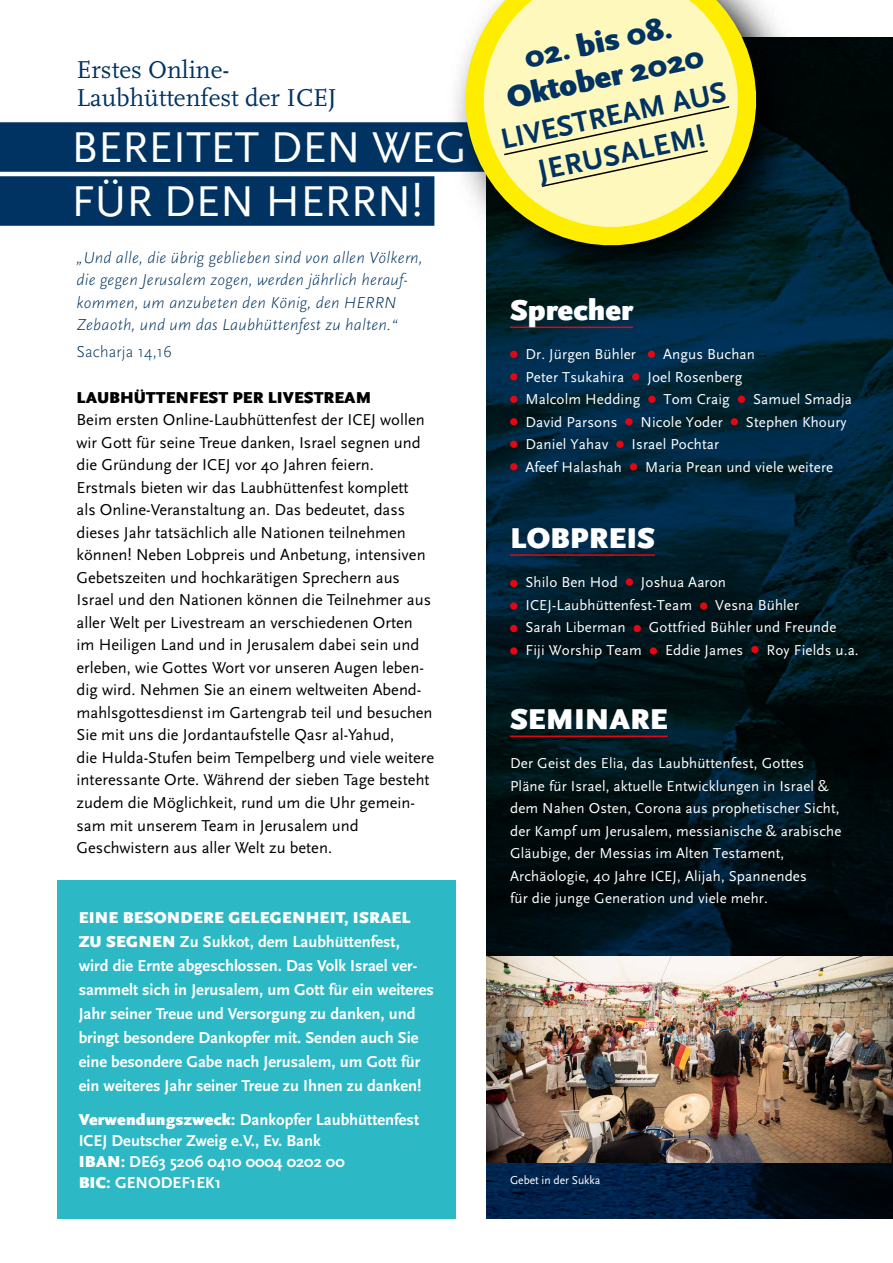
<style>
.page{position:relative;width:893px;height:1263px;background:#fff}
.page>*{position:absolute;margin:0;border:0;box-sizing:border-box;transform-origin:0 0}
.t1{font:45px/54px "Scala Sans";color:#fff}
.t2{font:900 31.5px/35.1px "Scala Sans";color:#003361;text-align:center}
.t3{font:900 30px "Scala Sans";color:#fff}
.t4{font:700 30px/38.8px "Scala Sans";color:#003361;text-align:center}
.t5{font:25.5px/28.5px "Scala";color:#003361}
.t6{font:16.5px/22.5px "Scala Sans";color:#000}
.t7{font:700 16.5px/24px "Scala Sans";color:#fff}
.t8{font:italic 300 16.5px/22.5px "Scala Sans";letter-spacing:.01em;color:#003361}
.t9{font:900 16.5px "Scala Sans";color:#000}
.t10{font:300 16.5px "Scala Sans";letter-spacing:.01em;color:#003361}
.t11{font:15px/22.5px "Scala Sans";letter-spacing:.01em;color:#fff}
.t12{font:12px "Scala Sans";letter-spacing:-.005em;color:#fff}
.s1{font-weight:900}
</style>
<div class="page">
<svg style="left:486px;top:38px;width:407px;height:1181px;background:#001927"></svg>
<div style="left:0;top:122px;width:512px;height:50px;background:#003361"></div>
<div style="left:0;top:176px;width:434px;height:50px;background:#003361"></div>
<svg style="left:446px;top:9px;width:365px;height:291px;background:#20383e"></svg>
<svg style="left:449px;top:0;width:314px;height:253px;background:#c9c67f"></svg>
<svg style="left:502px;top:105px;width:229px;height:83px;background:#f6efaf"></svg>
<hr style="left:510px;top:327px;width:123px;height:1px;background:#e30613">
<hr style="left:510px;top:554px;width:145px;height:2px;background:#e30613">
<hr style="left:510px;top:735px;width:158px;height:2px;background:#e30613">
<div style="left:510px;top:351px;width:7px;height:7px;background:#e30613;border-radius:50%"></div>
<div style="left:648px;top:351px;width:7px;height:7px;background:#e30613;border-radius:50%"></div>
<div style="left:510px;top:373px;width:7px;height:7px;background:#e30613;border-radius:50%"></div>
<div style="left:632px;top:373px;width:7px;height:7px;background:#e30613;border-radius:50%"></div>
<div style="left:510px;top:396px;width:7px;height:7px;background:#e30613;border-radius:50%"></div>
<div style="left:648px;top:396px;width:8px;height:7px;background:#e30613;border-radius:50%"></div>
<div style="left:738px;top:396px;width:7px;height:7px;background:#e30613;border-radius:50%"></div>
<div style="left:510px;top:418px;width:7px;height:7px;background:#e30613;border-radius:50%"></div>
<div style="left:625px;top:418px;width:8px;height:7px;background:#e30613;border-radius:50%"></div>
<div style="left:731px;top:418px;width:7px;height:7px;background:#e30613;border-radius:50%"></div>
<div style="left:510px;top:441px;width:7px;height:7px;background:#e30613;border-radius:50%"></div>
<div style="left:616px;top:441px;width:8px;height:7px;background:#e30613;border-radius:50%"></div>
<div style="left:510px;top:463px;width:7px;height:7px;background:#e30613;border-radius:50%"></div>
<div style="left:630px;top:463px;width:7px;height:7px;background:#e30613;border-radius:50%"></div>
<div style="left:510px;top:580px;width:7px;height:7px;background:#e30613;border-radius:50%"></div>
<div style="left:626px;top:578px;width:7px;height:8px;background:#e30613;border-radius:50%"></div>
<div style="left:510px;top:602px;width:7px;height:8px;background:#e30613;border-radius:50%"></div>
<div style="left:700px;top:602px;width:7px;height:8px;background:#e30613;border-radius:50%"></div>
<div style="left:510px;top:625px;width:7px;height:7px;background:#e30613;border-radius:50%"></div>
<div style="left:634px;top:625px;width:7px;height:7px;background:#e30613;border-radius:50%"></div>
<div style="left:510px;top:647px;width:7px;height:8px;background:#e30613;border-radius:50%"></div>
<div style="left:650px;top:647px;width:7px;height:8px;background:#e30613;border-radius:50%"></div>
<div style="left:751px;top:646px;width:8px;height:7px;background:#e30613;border-radius:50%"></div>
<img style="left:486px;top:956px;width:407px;height:207px">
<div style="left:57px;top:880px;width:399px;height:339px;background:#2db8c5"></div>
<h3 class="t5" style="left:77px;top:56px;width:262px">Erstes Online-<br>Laubhüttenfest der ICEJ</h3>
<h1 class="t1" style="left:71px;top:121px;width:397px">BEREITET DEN WEG<br>FÜR DEN HERRN!</h1>
<p class="t8" style="left:77px;top:247px;width:348px">„Und alle, die übrig geblieben sind von allen Völkern, die gegen Jerusalem zogen, werden jährlich herauf&shy;kommen, um anzubeten den König, den HERRN Zebaoth, und um das Laubhüttenfest zu halten.“</p>
<p class="t10" style="left:77px;top:343px;width:97px">Sacharja 14,16</p>
<p class="t9" style="left:77px;top:388px;width:296px">LAUBHÜTTENFEST PER LIVESTREAM</p>
<p class="t6" style="left:77px;top:409px;width:359px">Beim ersten Online-Laubhüttenfest der ICEJ wollen wir Gott für seine Treue danken, Israel segnen und die Gründung der ICEJ vor 40 Jahren feiern.<br>Erstmals bieten wir das Laubhüttenfest komplett<br>als Online-Veranstaltung an. Das bedeutet, dass dieses Jahr tatsächlich alle Nationen teilnehmen können! Neben Lobpreis und Anbetung, intensiven Gebetszeiten und hochkarätigen Sprechern aus Israel und den Nationen können die Teilnehmer aus aller Welt per Livestream an verschiedenen Orten im Heiligen Land und in Jerusalem dabei sein und erleben, wie Gottes Wort vor unseren Augen leben&shy;dig wird. Nehmen Sie an einem weltweiten Abend&shy;mahlsgottesdienst im Gartengrab teil und besuchen Sie mit uns die Jordantaufstelle Qasr al-Yahud,<br>die Hulda-Stufen beim Tempelberg und viele weitere interessante Orte. Während der sieben Tage besteht zudem die Möglichkeit, rund um die Uhr gemein&shy;sam mit unserem Team in Jerusalem und Geschwistern aus aller Welt zu beten.</p>
<p class="t7" style="left:79px;top:906px;width:357px"><span class="s1">EINE BESONDERE GELEGENHEIT, ISRAEL ZU SEGNEN</span> Zu Sukkot, dem Laubhüttenfest,<br>wird die Ernte abgeschlossen. Das Volk Israel ver&shy;sammelt sich in Jerusalem, um Gott für ein weiteres Jahr seiner Treue und Versorgung zu danken, und bringt besondere Dankopfer mit. Senden auch Sie eine besondere Gabe nach Jerusalem, um Gott für ein weiteres Jahr seiner Treue zu Ihnen zu danken!</p>
<p class="t7" style="left:79px;top:1110px;width:342px;line-height:21px"><span class="s1">Verwendungszweck:</span> Dankopfer Laubhüttenfest ICEJ Deutscher Zweig e.V., Ev. Bank<br><span class="s1">IBAN:</span> DE63 5206 0410 0004 0202 00<br><span class="s1">BIC:</span> GENODEF1EK1</p>
<h2 class="t2" style="left:497px;top:47px;width:202px;rotate:-12deg">02. bis 08.<br>Oktober 2020</h2>
<h3 class="t4" style="left:497px;top:121px;width:231px;rotate:-12deg">LIVESTREAM AUS<br>JERUSALEM!</h3>
<h3 class="t3" style="left:510px;top:294px;width:124px">Sprecher</h3>
<p class="t11" style="left:525px;top:344px;width:112px">Dr. Jürgen Bühler</p>
<p class="t11" style="left:663px;top:344px;width:93px">Angus Buchan</p>
<p class="t11" style="left:525px;top:366px;width:100px">Peter Tsukahira</p>
<p class="t11" style="left:647px;top:366px;width:97px">Joel Rosenberg</p>
<p class="t11" style="left:525px;top:389px;width:116px">Malcolm Hedding</p>
<p class="t11" style="left:664px;top:389px;width:68px">Tom Craig</p>
<p class="t11" style="left:753px;top:389px;width:100px">Samuel Smadja</p>
<p class="t11" style="left:525px;top:411px;width:93px">David Parsons</p>
<p class="t11" style="left:641px;top:411px;width:84px">Nicole Yoder</p>
<p class="t11" style="left:746px;top:411px;width:102px">Stephen Khoury</p>
<p class="t11" style="left:525px;top:434px;width:84px">Daniel Yahav</p>
<p class="t11" style="left:632px;top:434px;width:89px">Israel Pochtar</p>
<p class="t11" style="left:525px;top:456px;width:98px">Afeef Halashah</p>
<p class="t11" style="left:645px;top:456px;width:190px">Maria Prean und viele weitere</p>
<h3 class="t3" style="left:510px;top:521px;width:146px">LOBPREIS</h3>
<p class="t11" style="left:525px;top:571px;width:94px">Shilo Ben Hod</p>
<p class="t11" style="left:525px;top:571px;width:202px;text-indent:116px">Joshua Aaron<br>ICEJ-Laubhüttenfest-Team</p>
<p class="t11" style="left:715px;top:594px;width:85px">Vesna Bühler</p>
<p class="t11" style="left:525px;top:616px;width:102px">Sarah Liberman</p>
<p class="t11" style="left:649px;top:616px;width:189px">Gottfried Bühler und Freunde</p>
<p class="t11" style="left:525px;top:639px;width:118px">Fiji Worship Team</p>
<p class="t11" style="left:665px;top:639px;width:80px">Eddie James</p>
<p class="t11" style="left:766px;top:639px;width:94px">Roy Fields u.a.</p>
<h3 class="t3" style="left:510px;top:703px;width:159px">SEMINARE</h3>
<p class="t11" style="left:510px;top:752px;width:333px">Der Geist des Elia, das Laubhüttenfest, Gottes Pläne für Israel, aktuelle Entwicklungen in Israel &amp; dem Nahen Osten, Corona aus prophetischer Sicht, der Kampf um Jerusalem, messianische &amp; arabische Gläubige, der Messias im Alten Testament, Archäologie, 40 Jahre ICEJ, Alijah, Spannendes<br>für die junge Generation und viele mehr.</p>
<p class="t12" style="left:510px;top:1174px;width:92px">Gebet in der Sukka</p>
</div>
